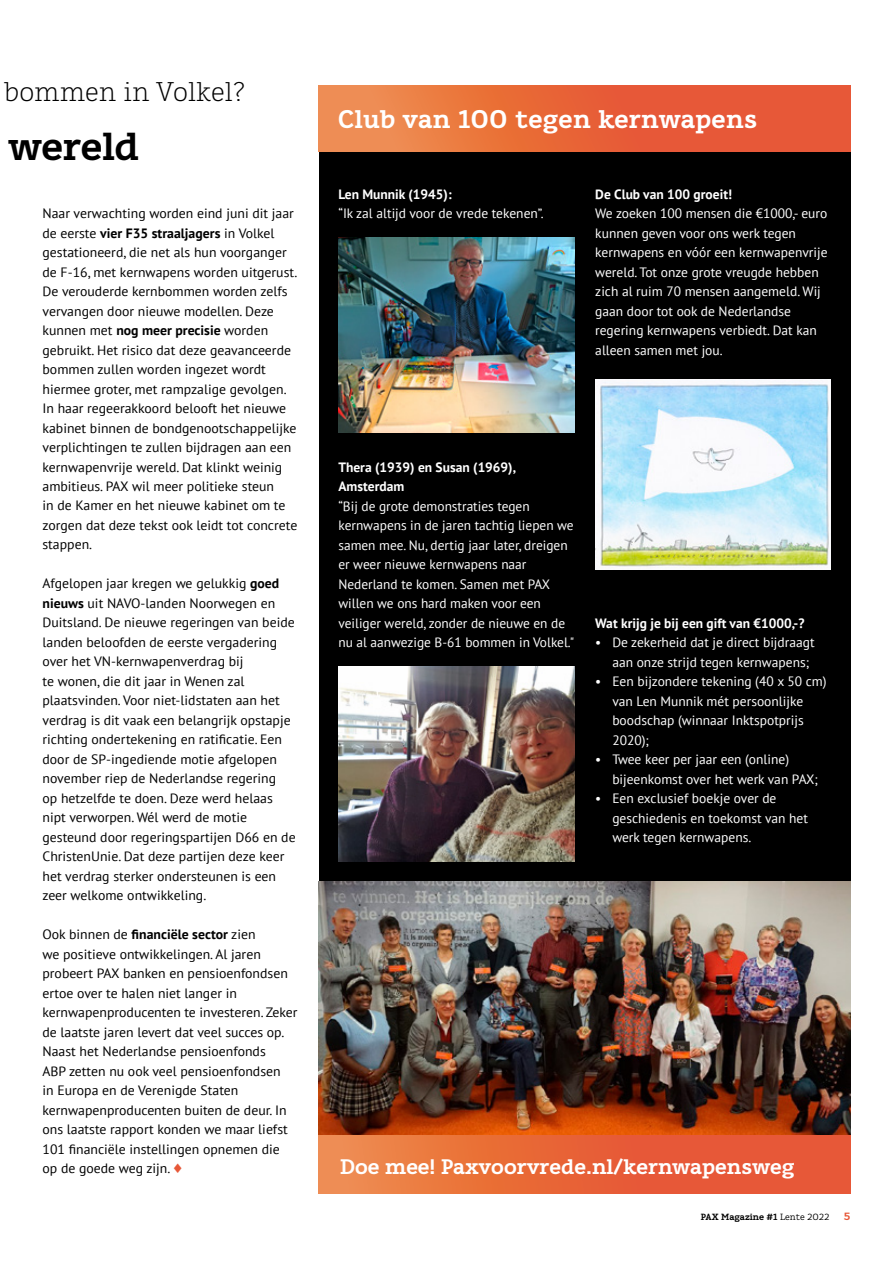
<style>
.page{position:relative;width:893px;height:1263px;background:#fff}
.page>*{position:absolute;margin:0;border:0;box-sizing:border-box;transform-origin:0 0}
.t1{font:700 39px "Karlo Serif";letter-spacing:-.01em;color:#000}
.t2{font:300 27px "Karlo Serif";letter-spacing:-.01em;color:#000}
.t3{font:700 25.5px "Karlo Serif";letter-spacing:.01em;color:#fff}
.t4{font:700 21px "Karlo Serif";color:#fff}
.t5{font:13.5px/19.5px "PT Sans";color:#000}
.t6{font:13.5px/19.5px "PT Sans";color:#fff}
.t7{font:700 13.5px/19.5px "PT Sans";color:#fff}
.t8{font:700 10.5px "Karlo Serif";color:#e75838}
.t9{font:700 9px "Karlo Serif";color:#000}
.s1{font-weight:700}
.s2{font-weight:400}
</style>
<div class="page">
<svg style="left:319px;top:1135px;width:531px;height:58px;background:#e8673b"></svg>
<div style="left:319px;top:152px;width:531px;height:729px;background:#000"></div>
<div style="left:319px;top:85px;width:531px;height:67px;background:linear-gradient(to right,#ed8a4b,#e54930)"></div>
<img style="left:596px;top:380px;width:235px;height:189px">
<img style="left:319px;top:881px;width:531px;height:254px">
<img style="left:338px;top:667px;width:236px;height:195px">
<img style="left:338px;top:238px;width:236px;height:195px">
<h2 class="t2" style="left:4px;top:75px;width:243px">bommen in Volkel?</h2>
<h1 class="t1" style="left:8px;top:122px;width:132px">wereld</h1>
<p class="t5" style="left:43px;top:203px;width:256px">Naar verwachting worden eind juni dit jaar de eerste <span class="s1">vier F35 straaljagers</span> in Volkel gestationeerd, die net als hun voorganger de F-16, met kernwapens worden uitgerust.<br>De verouderde kernbommen worden zelfs vervangen door nieuwe modellen. Deze kunnen met <span class="s1">nog meer precisie</span> worden gebruikt. Het risico dat deze geavanceerde bommen zullen worden ingezet wordt hiermee groter, met rampzalige gevolgen.<br>In haar regeerakkoord belooft het nieuwe kabinet binnen de bondgenootschappelijke verplichtingen te zullen bijdragen aan een kernwapenvrije wereld. Dat klinkt weinig ambitieus. PAX wil meer politieke steun<br>in de Kamer en het nieuwe kabinet om te zorgen dat deze tekst ook leidt tot concrete stappen.</p>
<p class="t5" style="left:43px;top:574px;width:255px">Afgelopen jaar kregen we gelukkig <span class="s1">goed nieuws</span> uit NAVO-landen Noorwegen en Duitsland. De nieuwe regeringen van beide landen beloofden de eerste vergadering over het VN-kernwapenverdrag bij<br>te wonen, die dit jaar in Wenen zal plaatsvinden. Voor niet-lidstaten aan het verdrag is dit vaak een belangrijk opstapje richting ondertekening en ratificatie. Een door de SP-ingediende motie afgelopen november riep de Nederlandse regering<br>op hetzelfde te doen. Deze werd helaas nipt verworpen. Wél werd de motie gesteund door regeringspartijen D66 en de ChristenUnie. Dat deze partijen deze keer het verdrag sterker ondersteunen is een zeer welkome ontwikkeling.</p>
<p class="t5" style="left:43px;top:925px;width:257px">Ook binnen de <span class="s1">financiële sector</span> zien<br>we positieve ontwikkelingen. Al jaren probeert PAX banken en pensioenfondsen ertoe over te halen niet langer in kernwapenproducenten te investeren. Zeker de laatste jaren levert dat veel succes op.<br>Naast het Nederlandse pensioenfonds<br>ABP zetten nu ook veel pensioenfondsen<br>in Europa en de Verenigde Staten kernwapenproducenten buiten de deur. In ons laatste rapport konden we maar liefst 101 financiële instellingen opnemen die op de goede weg zijn.</p>
<h3 class="t3" style="left:338px;top:103px;width:420px">Club van 100 tegen kernwapens</h3>
<p class="t7" style="left:338px;top:184px;width:115px">Len Munnik (1945):</p>
<p class="t6" style="left:338px;top:203px;width:207px">“Ik zal altijd voor de vrede tekenen”.</p>
<p class="t7" style="left:595px;top:184px;width:138px">De Club van 100 groeit!</p>
<p class="t6" style="left:595px;top:203px;width:234px">We zoeken 100 mensen die €1000,- euro kunnen geven voor ons werk tegen kernwapens en vóór een kernwapenvrije wereld. Tot onze grote vreugde hebben zich al ruim 70 mensen aangemeld. Wij gaan door tot ook de Nederlandse regering kernwapens verbiedt. Dat kan alleen samen met jou.</p>
<p class="t7" style="left:338px;top:457px;width:179px">Thera (1939) en Susan (1969),<br>Amsterdam</p>
<p class="t6" style="left:338px;top:496px;width:237px">“Bij de grote demonstraties tegen kernwapens in de jaren tachtig liepen we samen mee. Nu, dertig jaar later, dreigen er weer nieuwe kernwapens naar Nederland te komen. Samen met PAX willen we ons hard maken voor een veiliger wereld, zonder de nieuwe en de nu al aanwezige B-61 bommen in Volkel."</p>
<p class="t7" style="left:595px;top:613px;width:211px">Wat krijg je bij een gift van €1000,-?</p>
<p class="t6" style="left:612px;top:632px;width:204px;text-indent:-17px">• De zekerheid dat je direct bijdraagt aan onze strijd tegen kernwapens;</p>
<p class="t6" style="left:612px;top:671px;width:216px;text-indent:-17px">• Een bijzondere tekening (40 x 50 cm) van Len Munnik mét persoonlijke boodschap (winnaar Inktspotprijs<br>2020);</p>
<p class="t6" style="left:612px;top:749px;width:207px;text-indent:-17px">• Twee keer per jaar een (online) bijeenkomst over het werk van PAX;</p>
<p class="t6" style="left:612px;top:788px;width:197px;text-indent:-17px">• Een exclusief boekje over de geschiedenis en toekomst van het werk tegen kernwapens.</p>
<h3 class="t4" style="left:340px;top:1153px;width:456px">Doe mee! Paxvoorvrede.nl/kernwapensweg</h3>
<p class="t9" style="left:701px;top:1212px;width:130px">PAX Magazine #1 <span class="s2">Lente 2022</span></p>
<p class="t8" style="left:844px;top:1210px;width:8px">5</p>
</div>
